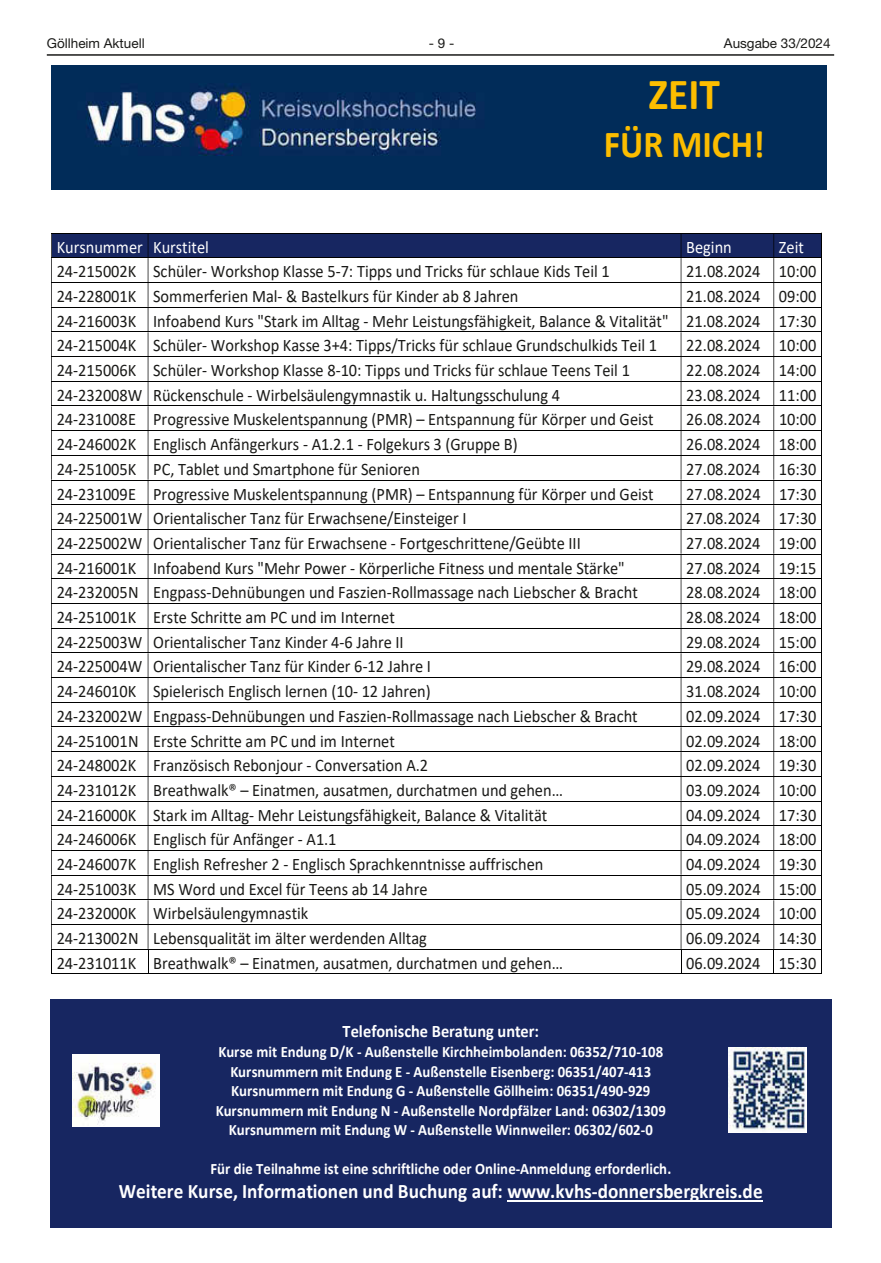
<style>
.page{position:relative;width:881px;height:1263px;background:#fff}
.page>*{position:absolute;margin:0;border:0;box-sizing:border-box;transform-origin:0 0}
.t1{font:44.55px "Lrbrgw CID Font+F1";color:#fcbd00;scale:.93 1}
.t2{font:38.25px "Lrbrgw CID Font+F1";color:#fcbd00;scale:.93 1}
.t3{font:20.7px "Lrbrgw CID Font+F1";color:#fff;scale:.93 1}
.t4{font:17.55px/24.6px "Qdflrx CID Font+F4";color:#1a1a18;text-align:justify;scale:.93 1}
.t5{font:17.55px "Qdflrx CID Font+F4";color:#fff;scale:.93 1}
.t6{font:17.55px "Lrbrgw CID Font+F1";color:#fff;scale:.93 1}
.t7{font:15.9px/19.5px "Lrbrgw CID Font+F1";color:#fff;text-align:center;scale:.93 1}
.t8{font:13.5px "Helvetica Neue LT";color:#1a1a18}
</style>
<div class="page">
<hr style="left:47px;top:54px;width:786px;height:2px;background:#1a1a18">
<div style="left:50px;top:999px;width:781px;height:22px;background:#172661"></div>
<div style="left:50px;top:1021px;width:781px;height:21px;background:#172661"></div>
<div style="left:50px;top:1042px;width:781px;height:20px;background:#172661"></div>
<div style="left:50px;top:1062px;width:781px;height:19px;background:#172661"></div>
<div style="left:50px;top:1081px;width:781px;height:19px;background:#172661"></div>
<div style="left:50px;top:1100px;width:781px;height:20px;background:#172661"></div>
<div style="left:50px;top:1120px;width:781px;height:19px;background:#172661"></div>
<div style="left:50px;top:1139px;width:781px;height:20px;background:#172661"></div>
<div style="left:50px;top:1159px;width:781px;height:19px;background:#172661"></div>
<div style="left:50px;top:1178px;width:781px;height:50px;background:#172661"></div>
<hr style="left:507px;top:1200px;width:255px;height:1px;background:#fff">
<img style="left:51px;top:65px;width:774px;height:124px">
<div style="left:52px;top:233px;width:96px;height:24px;background:#172661"></div>
<div style="left:148px;top:233px;width:532px;height:24px;background:#172661"></div>
<div style="left:680px;top:233px;width:93px;height:24px;background:#172661"></div>
<div style="left:773px;top:233px;width:47px;height:24px;background:#172661"></div>
<hr style="left:51px;top:233px;width:769px;height:1px;background:#000">
<hr style="left:51px;top:257px;width:769px;height:1px;background:#000">
<hr style="left:51px;top:282px;width:769px;height:1px;background:#000">
<hr style="left:51px;top:307px;width:769px;height:1px;background:#000">
<hr style="left:51px;top:331px;width:769px;height:1px;background:#000">
<hr style="left:51px;top:356px;width:769px;height:1px;background:#000">
<hr style="left:51px;top:381px;width:769px;height:1px;background:#000">
<hr style="left:51px;top:405px;width:769px;height:1px;background:#000">
<hr style="left:51px;top:430px;width:769px;height:1px;background:#000">
<hr style="left:51px;top:455px;width:769px;height:1px;background:#000">
<hr style="left:51px;top:480px;width:769px;height:1px;background:#000">
<hr style="left:51px;top:504px;width:769px;height:1px;background:#000">
<hr style="left:51px;top:529px;width:769px;height:1px;background:#000">
<hr style="left:51px;top:554px;width:769px;height:1px;background:#000">
<hr style="left:51px;top:578px;width:769px;height:1px;background:#000">
<hr style="left:51px;top:603px;width:769px;height:1px;background:#000">
<hr style="left:51px;top:628px;width:769px;height:1px;background:#000">
<hr style="left:51px;top:652px;width:769px;height:1px;background:#000">
<hr style="left:51px;top:677px;width:769px;height:1px;background:#000">
<hr style="left:51px;top:702px;width:769px;height:1px;background:#000">
<hr style="left:51px;top:726px;width:769px;height:1px;background:#000">
<hr style="left:51px;top:751px;width:769px;height:1px;background:#000">
<hr style="left:51px;top:776px;width:769px;height:1px;background:#000">
<hr style="left:51px;top:801px;width:769px;height:1px;background:#000">
<hr style="left:51px;top:825px;width:769px;height:1px;background:#000">
<hr style="left:51px;top:850px;width:769px;height:1px;background:#000">
<hr style="left:51px;top:875px;width:769px;height:1px;background:#000">
<hr style="left:51px;top:899px;width:769px;height:1px;background:#000">
<hr style="left:51px;top:924px;width:769px;height:1px;background:#000">
<hr style="left:51px;top:949px;width:769px;height:1px;background:#000">
<svg style="left:51px;top:234px;width:1px;height:739px"></svg>
<hr style="left:51px;top:973px;width:97px;height:1px;background:#000">
<svg style="left:148px;top:234px;width:1px;height:739px"></svg>
<hr style="left:148px;top:973px;width:532px;height:1px;background:#000">
<svg style="left:680px;top:234px;width:1px;height:740px"></svg>
<hr style="left:681px;top:973px;width:92px;height:1px;background:#000">
<svg style="left:773px;top:234px;width:1px;height:739px"></svg>
<hr style="left:773px;top:973px;width:47px;height:1px;background:#000">
<svg style="left:820px;top:233px;width:1px;height:741px"></svg>
<img style="left:728px;top:1048px;width:78px;height:84px">
<img style="left:72px;top:1054px;width:87px;height:73px">
<p class="t8" style="left:47px;top:35px;width:99px">Göllheim Aktuell</p>
<p class="t8" style="left:429px;top:35px;width:27px">- 9 -</p>
<p class="t8" style="left:723px;top:35px;width:108px">Ausgabe 33/2024</p>
<h1 class="t1" style="left:648px;top:63px;width:78px">ZEIT</h1>
<h2 class="t2" style="left:603px;top:118px;width:174px">FÜR MICH!</h2>
<p class="t5" style="left:57px;top:235px;width:165px">Kursnummer Kurstitel</p>
<p class="t5" style="left:686px;top:235px;width:50px">Beginn</p>
<p class="t5" style="left:778px;top:235px;width:28px">Zeit</p>
<p class="t4" style="left:57px;top:259px;width:596px">24-215002K Schüler- Workshop Klasse 5-7: Tipps und Tricks für schlaue Kids Teil 1</p>
<p class="t4" style="left:685px;top:259px;width:141px">21.08.2024 10:00</p>
<p class="t4" style="left:57px;top:283px;width:498px">24-228001K Sommerferien Mal- &amp; Bastelkurs für Kinder ab 8 Jahren</p>
<p class="t4" style="left:57px;top:283px;width:818px;text-indent:629px">21.08.2024 09:00<br>24-216003K Infoabend Kurs "Stark im Alltag - Mehr Leistungsfähigkeit, Balance &amp; Vitalität" 21.08.2024 17:30<br>24-215004K Schüler- Workshop Kasse 3+4: Tipps/Tricks für schlaue Grundschulkids Teil 1</p>
<p class="t4" style="left:685px;top:333px;width:141px">22.08.2024 10:00</p>
<p class="t4" style="left:57px;top:357px;width:617px">24-215006K Schüler- Workshop Klasse 8-10: Tipps und Tricks für schlaue Teens Teil 1</p>
<p class="t4" style="left:685px;top:357px;width:141px">22.08.2024 14:00</p>
<p class="t4" style="left:57px;top:382px;width:542px">24-232008W Rückenschule - Wirbelsäulengymnastik u. Haltungsschulung 4</p>
<p class="t4" style="left:686px;top:382px;width:141px">23.08.2024 11:00</p>
<p class="t4" style="left:57px;top:407px;width:643px">24-231008E Progressive Muskelentspannung (PMR) – Entspannung für Körper und Geist</p>
<p class="t4" style="left:686px;top:407px;width:141px">26.08.2024 10:00</p>
<p class="t4" style="left:57px;top:432px;width:497px">24-246002K Englisch Anfängerkurs - A1.2.1 - Folgekurs 3 (Gruppe B)</p>
<p class="t4" style="left:686px;top:432px;width:141px">26.08.2024 18:00</p>
<p class="t4" style="left:57px;top:456px;width:392px">24-251005K PC, Tablet und Smartphone für Senioren</p>
<p class="t4" style="left:685px;top:456px;width:141px">27.08.2024 16:30</p>
<p class="t4" style="left:57px;top:481px;width:643px">24-231009E Progressive Muskelentspannung (PMR) – Entspannung für Körper und Geist</p>
<p class="t4" style="left:686px;top:481px;width:141px">27.08.2024 17:30</p>
<p class="t4" style="left:57px;top:506px;width:442px">24-225001W Orientalischer Tanz für Erwachsene/Einsteiger I</p>
<p class="t4" style="left:686px;top:506px;width:141px">27.08.2024 17:30</p>
<p class="t4" style="left:57px;top:530px;width:565px">24-225002W Orientalischer Tanz für Erwachsene - Fortgeschrittene/Geübte III</p>
<p class="t4" style="left:686px;top:530px;width:141px">27.08.2024 19:00</p>
<p class="t4" style="left:57px;top:555px;width:612px">24-216001K Infoabend Kurs "Mehr Power - Körperliche Fitness und mentale Stärke"</p>
<p class="t4" style="left:686px;top:555px;width:141px">27.08.2024 19:15</p>
<p class="t4" style="left:57px;top:580px;width:626px">24-232005N Engpass-Dehnübungen und Faszien-Rollmassage nach Liebscher &amp; Bracht</p>
<p class="t4" style="left:685px;top:580px;width:141px">28.08.2024 18:00</p>
<p class="t4" style="left:57px;top:604px;width:365px">24-251001K Erste Schritte am PC und im Internet</p>
<p class="t4" style="left:686px;top:604px;width:141px">28.08.2024 18:00</p>
<p class="t4" style="left:57px;top:629px;width:374px">24-225003W Orientalischer Tanz Kinder 4-6 Jahre II</p>
<p class="t4" style="left:686px;top:629px;width:141px">29.08.2024 15:00</p>
<p class="t4" style="left:57px;top:654px;width:404px">24-225004W Orientalischer Tanz für Kinder 6-12 Jahre I</p>
<p class="t4" style="left:686px;top:654px;width:141px">29.08.2024 16:00</p>
<p class="t4" style="left:57px;top:678px;width:403px">24-246010K Spielerisch Englisch lernen (10- 12 Jahren)</p>
<p class="t4" style="left:685px;top:678px;width:141px">31.08.2024 10:00</p>
<p class="t4" style="left:57px;top:703px;width:626px">24-232002W Engpass-Dehnübungen und Faszien-Rollmassage nach Liebscher &amp; Bracht</p>
<p class="t4" style="left:686px;top:703px;width:141px">02.09.2024 17:30</p>
<p class="t4" style="left:57px;top:728px;width:365px">24-251001N Erste Schritte am PC und im Internet</p>
<p class="t4" style="left:686px;top:728px;width:141px">02.09.2024 18:00</p>
<p class="t4" style="left:57px;top:753px;width:401px">24-248002K Französisch Rebonjour - Conversation A.2</p>
<p class="t4" style="left:685px;top:753px;width:141px">02.09.2024 19:30</p>
<p class="t4" style="left:57px;top:777px;width:545px">24-231012K Breathwalk® – Einatmen, ausatmen, durchatmen und gehen…</p>
<p class="t4" style="left:686px;top:777px;width:141px">03.09.2024 10:00</p>
<p class="t4" style="left:57px;top:802px;width:529px">24-216000K Stark im Alltag- Mehr Leistungsfähigkeit, Balance &amp; Vitalität</p>
<p class="t4" style="left:685px;top:802px;width:141px">04.09.2024 17:30</p>
<p class="t4" style="left:57px;top:827px;width:302px">24-246006K Englisch für Anfänger - A1.1</p>
<p class="t4" style="left:685px;top:827px;width:141px">04.09.2024 18:00</p>
<p class="t4" style="left:57px;top:851px;width:524px">24-246007K English Refresher 2 - Englisch Sprachkenntnisse auffrischen</p>
<p class="t4" style="left:686px;top:851px;width:141px">04.09.2024 19:30</p>
<p class="t4" style="left:57px;top:876px;width:400px">24-251003K MS Word und Excel für Teens ab 14 Jahre</p>
<p class="t4" style="left:686px;top:876px;width:141px">05.09.2024 15:00</p>
<p class="t4" style="left:57px;top:901px;width:272px">24-232000K Wirbelsäulengymnastik</p>
<p class="t4" style="left:685px;top:901px;width:141px">05.09.2024 10:00</p>
<p class="t4" style="left:57px;top:925px;width:399px">24-213002N Lebensqualität im älter werdenden Alltag</p>
<p class="t4" style="left:686px;top:925px;width:141px">06.09.2024 14:30</p>
<p class="t4" style="left:57px;top:950px;width:545px">24-231011K Breathwalk® – Einatmen, ausatmen, durchatmen und gehen…</p>
<p class="t4" style="left:686px;top:950px;width:141px">06.09.2024 15:30</p>
<p class="t6" style="left:342px;top:1019px;width:212px">Telefonische Beratung unter:</p>
<p class="t7" style="left:216px;top:1042px;width:485px">Kurse mit Endung D/K - Außenstelle Kirchheimbolanden: 06352/710-108<br>Kursnummern mit Endung E - Außenstelle Eisenberg: 06351/407-413<br>Kursnummern mit Endung G - Außenstelle Göllheim: 06351/490-929<br>Kursnummern mit Endung N - Außenstelle Nordpfälzer Land: 06302/1309<br>Kursnummern mit Endung W - Außenstelle Winnweiler: 06302/602-0</p>
<p class="t7" style="left:210px;top:1159px;width:497px">Für die Teilnahme ist eine schriftliche oder Online-Anmeldung erforderlich.</p>
<p class="t3" style="left:119px;top:1176px;width:693px">Weitere Kurse, Informationen und Buchung auf: www.kvhs-donnersbergkreis.de</p>
</div>
